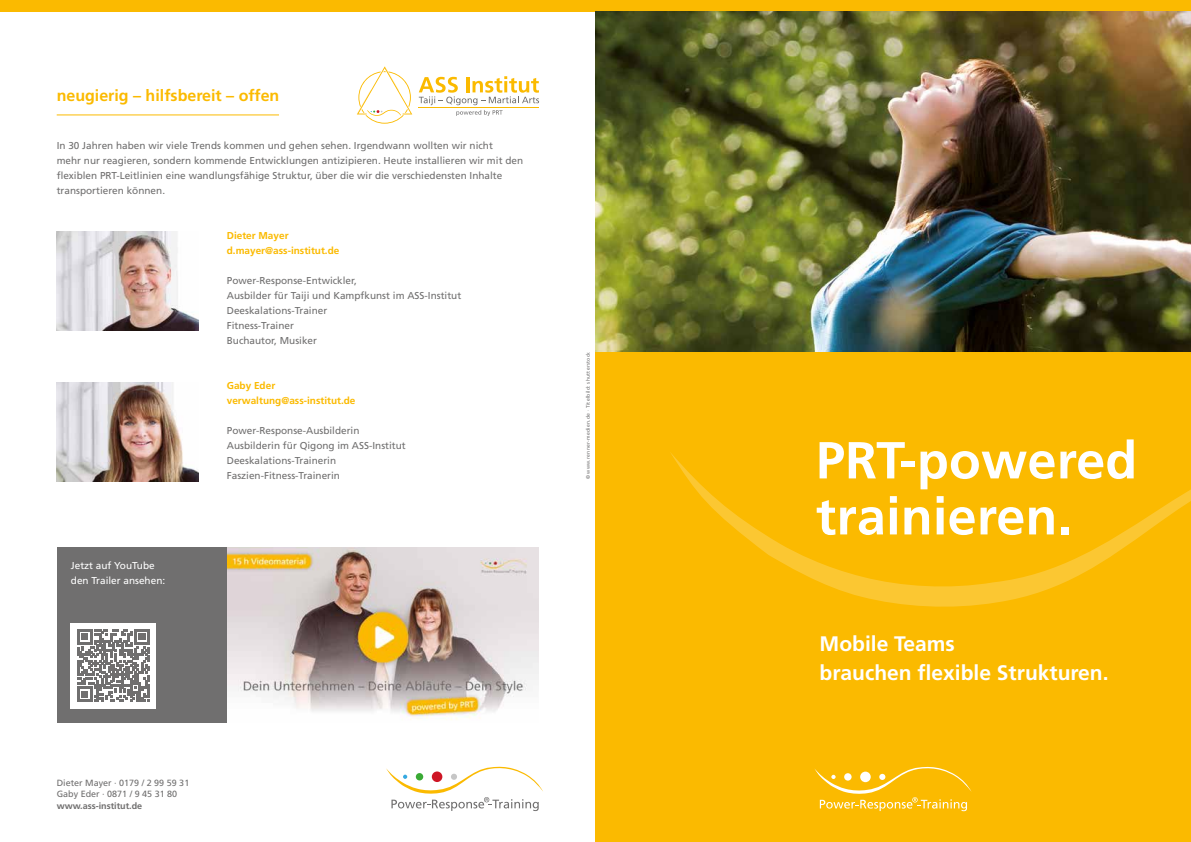
<style>
.page{position:relative;width:1191px;height:842px;background:#fff}
.page>*{position:absolute;margin:0;border:0;box-sizing:border-box;transform-origin:0 0}
.t1{font:700 52px/56px "Frutiger LT Std";letter-spacing:.005em;color:#fff}
.t2{font:700 21px/29px "Frutiger LT Std";color:#fff}
.t3{font:700 16px "Frutiger LT Std";color:#fbba00}
.t4{font:10px/15px "Frutiger LT Std";color:#706f6f}
.t5{font:700 10px/15px "Frutiger LT Std";color:#fbba00}
.t6{font:10px/15px "Frutiger LT Std";color:#fff}
.t7{font:9px/11.5px "Frutiger LT Std";color:#706f6f}
.t8{font:700 9px "Frutiger LT Std";color:#706f6f}
.t9{font:5px "Frutiger LT Std";letter-spacing:.05em;color:#706f6f}
</style>
<div class="page">
<div style="left:0;top:0;width:1191px;height:11px;background:#fbba00"></div>
<div style="left:57px;top:547px;width:170px;height:175px;background:#706f6f"></div>
<div style="left:595px;top:0;width:596px;height:842px;background:#fbba00"></div>
<img style="left:595px;top:11px;width:596px;height:340px">
<svg style="left:815px;top:767px;width:156px;height:44px"></svg>
<svg style="left:670px;top:452px;width:521px;height:155px"></svg>
<img style="left:57px;top:232px;width:141px;height:99px">
<img style="left:57px;top:383px;width:141px;height:99px">
<hr style="left:57px;top:115px;width:222px;height:1px;background:#fbba00">
<svg style="left:386px;top:767px;width:157px;height:44px"></svg>
<img style="left:227px;top:547px;width:312px;height:173px">
<div style="left:71px;top:623px;width:85px;height:85px;background:#fff"></div>
<svg style="left:77px;top:629px;width:73px;height:73px"></svg>
<svg style="left:419px;top:76px;width:120px;height:40px"></svg>
<svg style="left:357px;top:67px;width:55px;height:57px"></svg>
<h3 class="t3" style="left:57px;top:86px;width:224px">neugierig – hilfsbereit – offen</h3>
<p class="t4" style="left:57px;top:138px;width:468px">In 30 Jahren haben wir viele Trends kommen und gehen sehen. Irgendwann wollten wir nicht<br>mehr nur reagieren, sondern kommende Entwicklungen antizipieren. Heute installieren wir mit den flexiblen PRT-Leitlinien eine wandlungsfähige Struktur, über die wir die verschiedensten Inhalte transportieren können.</p>
<p class="t5" style="left:227px;top:228px;width:114px">Dieter Mayer d.mayer@ass-institut.de</p>
<p class="t4" style="left:227px;top:273px;width:236px">Power-Response-Entwickler,<br>Ausbilder für Taiji und Kampfkunst im ASS-Institut<br>Deeskalations-Trainer<br>Fitness-Trainer<br>Buchautor, Musiker</p>
<p class="t5" style="left:227px;top:378px;width:130px">Gaby Eder verwaltung@ass-institut.de</p>
<p class="t4" style="left:227px;top:423px;width:180px">Power-Response-Ausbilderin<br>Ausbilderin für Qigong im ASS-Institut<br>Deeskalations-Trainerin<br>Faszien-Fitness-Trainerin</p>
<p class="t6" style="left:71px;top:558px;width:96px">Jetzt auf YouTube den Trailer ansehen:</p>
<p class="t9" style="left:585px;top:479px;width:129px;rotate:-90deg">© www.renner-medien.de · Titelbild: shutterstock</p>
<p class="t7" style="left:57px;top:777px;width:134px">Dieter Mayer · 0179 / 2 99 59 31<br>Gaby Eder · 0871 / 9 45 31 80</p>
<p class="t8" style="left:57px;top:800px;width:87px">www.ass-institut.de</p>
<h1 class="t1" style="left:816px;top:433px;width:323px">PRT-powered trainieren.</h1>
<h2 class="t2" style="left:819px;top:629px;width:291px">Mobile Teams<br>brauchen flexible Strukturen.</h2>
</div>
